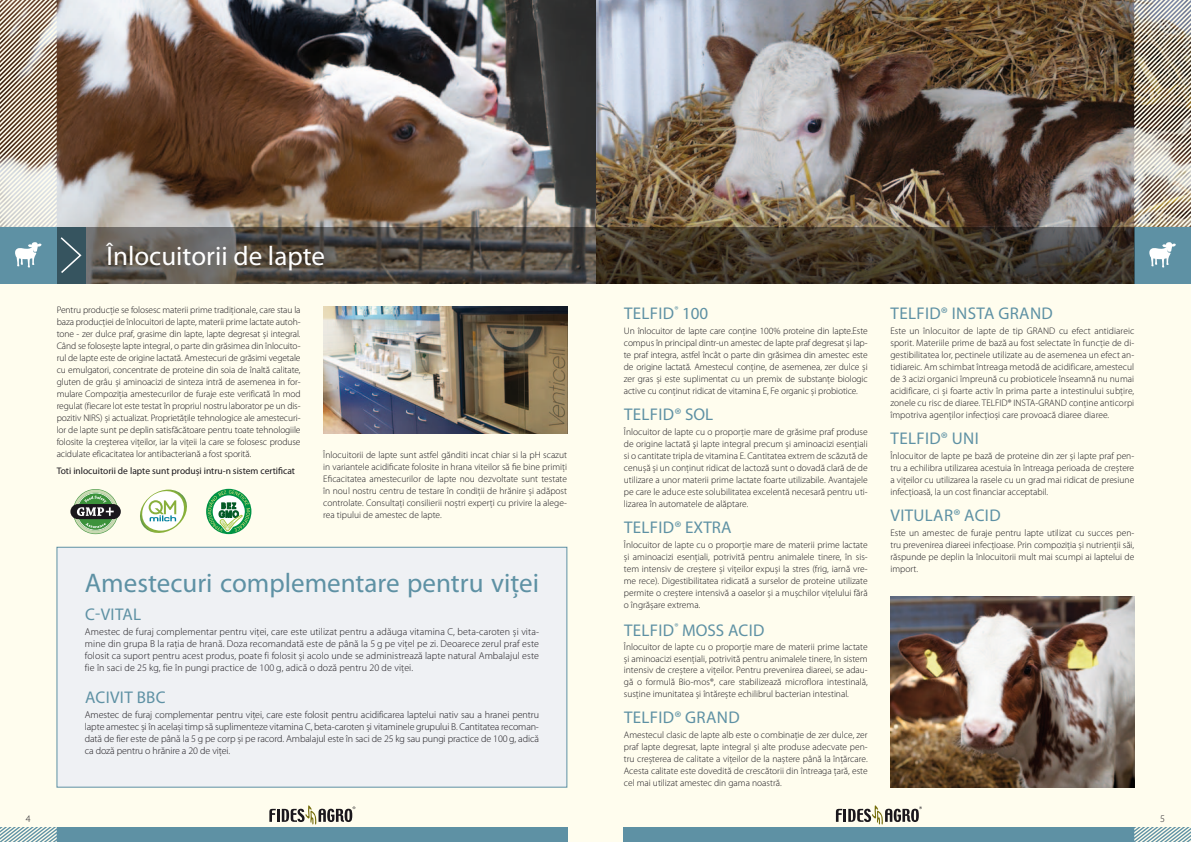
<style>
.page{position:relative;width:1191px;height:842px;background:#fff}
.page>*{position:absolute;margin:0;border:0;box-sizing:border-box;transform-origin:0 0}
.t1{font:27px "Myriad Pro";color:#5e91a4}
.t2{font:27px "Myriad Pro";color:#fff}
.t3{font:17px "Myriad Pro";letter-spacing:.02em;color:#5e91a4}
.t4{font:300 10px/12px "Myriad Pro";color:#1a171c;text-align:justify}
.t5{font:300 9.5px/12px "Myriad Pro";color:#1a171c;text-align:justify}
.t6{font:9.5px "Myriad Pro";color:#1a171c}
</style>
<div class="page">
<div style="left:0;top:0;width:595px;height:842px;background:#fffdee"></div>
<svg style="left:269px;top:805px;width:86px;height:20px"></svg>
<div style="left:595px;top:0;width:596px;height:842px;background:#fffdee"></div>
<svg style="left:836px;top:805px;width:86px;height:20px"></svg>
<img style="left:57px;top:0;width:1077px;height:227px">
<div style="left:1134px;top:227px;width:57px;height:56px;background:#5e91a4"></div>
<img style="left:1134px;top:0;width:57px;height:227px">
<div style="left:624px;top:828px;width:567px;height:14px;background:#5e91a4"></div>
<svg style="left:1134px;top:827px;width:57px;height:15px"></svg>
<svg style="left:1149px;top:242px;width:27px;height:25px"></svg>
<div style="left:0;top:227px;width:85px;height:56px;background:#5e91a4"></div>
<svg style="left:57px;top:227px;width:1077px;height:56px;background:#4a4238"></svg>
<svg style="left:59px;top:236px;width:24px;height:39px"></svg>
<svg style="left:0;top:0;width:57px;height:227px"></svg>
<div style="left:0;top:828px;width:567px;height:14px;background:#5e91a4"></div>
<svg style="left:0;top:827px;width:57px;height:15px"></svg>
<svg style="left:15px;top:242px;width:27px;height:25px"></svg>
<img style="left:323px;top:306px;width:244px;height:127px">
<svg style="left:70px;top:504px;width:51px;height:15px"></svg>
<svg style="left:74px;top:490px;width:44px;height:44px"></svg>
<svg style="left:206px;top:489px;width:45px;height:45px"></svg>
<svg style="left:208px;top:490px;width:42px;height:43px"></svg>
<svg style="left:140px;top:489px;width:47px;height:44px"></svg>
<div style="left:57px;top:547px;width:510px;height:240px;background:#eff1f4;border:1px solid #5e91a4"></div>
<img style="left:890px;top:596px;width:244px;height:191px">
<p class="t4" style="left:26px;top:813px;width:6px">4</p>
<h1 class="t2" style="left:106px;top:240px;width:220px">Înlocuitorii de lapte</h1>
<p class="t5" style="left:57px;top:304px;width:245px">Pentru producție se folosesc materii prime tradiționale, care stau la baza producției de înlocuitori de lapte, materii prime lactate autoh&shy;tone - zer dulce praf, grasime din lapte, lapte degresat și integral.<br>Când se folosește lapte integral, o parte din grăsimea din înlocuito&shy;rul de lapte este de origine lactată. Amestecuri de grăsimi vegetale cu emulgatori, concentrate de proteine din soia de înaltă calitate, gluten de grâu și aminoacizi de sinteza intră de asemenea in for&shy;mulare Compoziția amestecurilor de furaje este verificată în mod regulat (fiecare lot este testat în propriul nostru laborator pe un dis&shy;pozitiv NIRS) și actualizat. Proprietățile tehnologice ale amestecuri&shy;lor de lapte sunt pe deplin satisfăcătoare pentru toate tehnologiile folosite la creşterea viţeilor, iar la viţeii la care se folosesc produse acidulate eficacitatea lor antibacteriană a fost sporită.</p>
<p class="t6" style="left:57px;top:465px;width:240px">Toti inlocuitorii de lapte sunt produși intru-n sistem certificat</p>
<p class="t5" style="left:323px;top:449px;width:245px">Înlocuitorii de lapte sunt astfel gănditi incat chiar si la pH scazut in variantele acidificate folosite in hrana viteilor să fie bine primiți Eficacitatea amestecurilor de lapte nou dezvoltate sunt testate în noul nostru centru de testare în condiții de hrănire și adăpost controlate. Consultați consilierii noștri experți cu privire la alege&shy;rea tipului de amestec de lapte.</p>
<h1 class="t1" style="left:85px;top:566px;width:455px">Amestecuri complementare pentru viței</h1>
<h2 class="t3" style="left:85px;top:604px;width:56px">C-VITAL</h2>
<p class="t4" style="left:85px;top:626px;width:455px">Amestec de furaj complementar pentru viței, care este utilizat pentru a adăuga vitamina C, beta-caroten și vita&shy;mine din grupa B la rația de hrană. Doza recomandată este de până la 5 g pe vițel pe zi. Deoarece zerul praf este folosit ca suport pentru acest produs, poate fi folosit și acolo unde se administrează lapte natural Ambalajul este fie în saci de 25 kg, fie în pungi practice de 100 g, adică o doză pentru 20 de viței.</p>
<h2 class="t3" style="left:85px;top:687px;width:82px">ACIVIT BBC</h2>
<p class="t4" style="left:85px;top:709px;width:455px">Amestec de furaj complementar pentru viței, care este folosit pentru acidificarea laptelui nativ sau a hranei pentru lapte amestec și în același timp să suplimenteze vitamina C, beta-caroten și vitaminele grupului B. Cantitatea recoman&shy;dată de fier este de până la 5 g pe corp și pe racord. Ambalajul este în saci de 25 kg sau pungi practice de 100 g, adică ca doză pentru o hrănire a 20 de viței.</p>
<h2 class="t3" style="left:624px;top:303px;width:86px">Telfid<sup>®</sup> 100</h2>
<p class="t5" style="left:624px;top:325px;width:245px">Un înlocuitor de lapte care conține 100% proteine din lapte.Este compus în principal dintr-un amestec de lapte praf degresat și lap&shy;te praf integra, astfel încât o parte din grăsimea din amestec este de origine lactată. Amestecul conține, de asemenea, zer dulce și zer gras și este suplimentat cu un premix de substanțe biologic active cu conținut ridicat de vitamina E, Fe organic și probiotice.</p>
<h2 class="t3" style="left:624px;top:404px;width:89px">Telfid® SOL</h2>
<p class="t5" style="left:624px;top:426px;width:245px">Înlocuitor de lapte cu o proporție mare de grăsime praf produse de origine lactată şi lapte integral precum și aminoacizi esențiali si o cantitate tripla de vitamina E. Cantitatea extrem de scăzută de cenușă și un conținut ridicat de lactoză sunt o dovadă clară de de utilizare a unor materii prime lactate foarte utilizabile. Avantajele pe care le aduce este solubilitatea excelentă necesară pentru uti&shy;lizarea în automatele de alăptare.</p>
<h2 class="t3" style="left:624px;top:517px;width:109px">Telfid® EXTRA</h2>
<p class="t5" style="left:624px;top:539px;width:245px">Înlocuitor de lapte cu o proporție mare de materii prime lactate și aminoacizi esențiali, potrivită pentru animalele tinere, în sis&shy;tem intensiv de creștere și vițeilor expuși la stres (frig, iarnă vre&shy;me rece). Digestibilitatea ridicată a surselor de proteine utilizate permite o creștere intensivă a oaselor și a mușchilor vițelului fără o îngrășare extrema.</p>
<h2 class="t3" style="left:624px;top:620px;width:124px">Telfid<sup>®</sup> MOSS Acid</h2>
<p class="t5" style="left:624px;top:642px;width:245px;line-height:11.5px">Înlocuitor de lapte cu o proporție mare de materii prime lactate și aminoacizi esențiali, potrivită pentru animalele tinere, în sistem intensiv de creștere a vițeilor. Pentru prevenirea diareei, se adau&shy;gă o formulă Bio-mos®, care stabilizează microflora intestinală, susține imunitatea și întărește echilibrul bacterian intestinal.</p>
<h2 class="t3" style="left:624px;top:706px;width:84px">Telfid® Grand</h2>
<p class="t5" style="left:624px;top:728px;width:245px">Amestecul clasic de lapte alb este o combinație de zer dulce, zer praf lapte degresat, lapte integral și alte produse adecvate pen&shy;tru creșterea de calitate a vițeilor de la naștere până la înțărcare.<br>Acesta calitate este dovedită de crescătorii din întreaga țară, este cel mai utilizat amestec din gama noastră.</p>
<h2 class="t3" style="left:890px;top:303px;width:164px">Telfid® INSTA GRAND</h2>
<p class="t5" style="left:890px;top:325px;width:245px">Este un înlocuitor de lapte de tip GRAND cu efect antidiareic sporit. Materiile prime de bază au fost selectate în funcție de di&shy;gestibilitatea lor, pectinele utilizate au de asemenea un efect an&shy;tidiareic. Am schimbat întreaga metodă de acidificare, amestecul de 3 acizi organici împreună cu probioticele înseamnă nu numai acidificare, ci și foarte activ în prima parte a intestinului subțire, zonele cu risc de diaree. TELFID® INSTA-GRAND conține anticorpi împotriva agenților infecțioși care provoacă diaree diaree.</p>
<h2 class="t3" style="left:890px;top:428px;width:81px">Telfid® Uni</h2>
<p class="t5" style="left:890px;top:450px;width:245px">Înlocuitor de lapte pe bază de proteine din zer și lapte praf pen&shy;tru a echilibra utilizarea acestuia în întreaga perioada de creștere a vițeilor cu utilizarea la rasele cu un grad mai ridicat de presiune infecțioasă, la un cost financiar acceptabil.</p>
<h2 class="t3" style="left:890px;top:505px;width:10px">Vitu</h2>
<h2 class="t3" style="left:925px;top:505px;width:60px">lar® Acid</h2>
<p class="t5" style="left:890px;top:527px;width:245px">Este un amestec de furaje pentru lapte utilizat cu succes pen&shy;tru prevenirea diareei infecțioase. Prin compoziția și nutrienții săi, răspunde pe deplin la înlocuitorii mult mai scumpi ai laptelui de import.</p>
<p class="t4" style="left:1160px;top:813px;width:6px">5</p>
</div>
